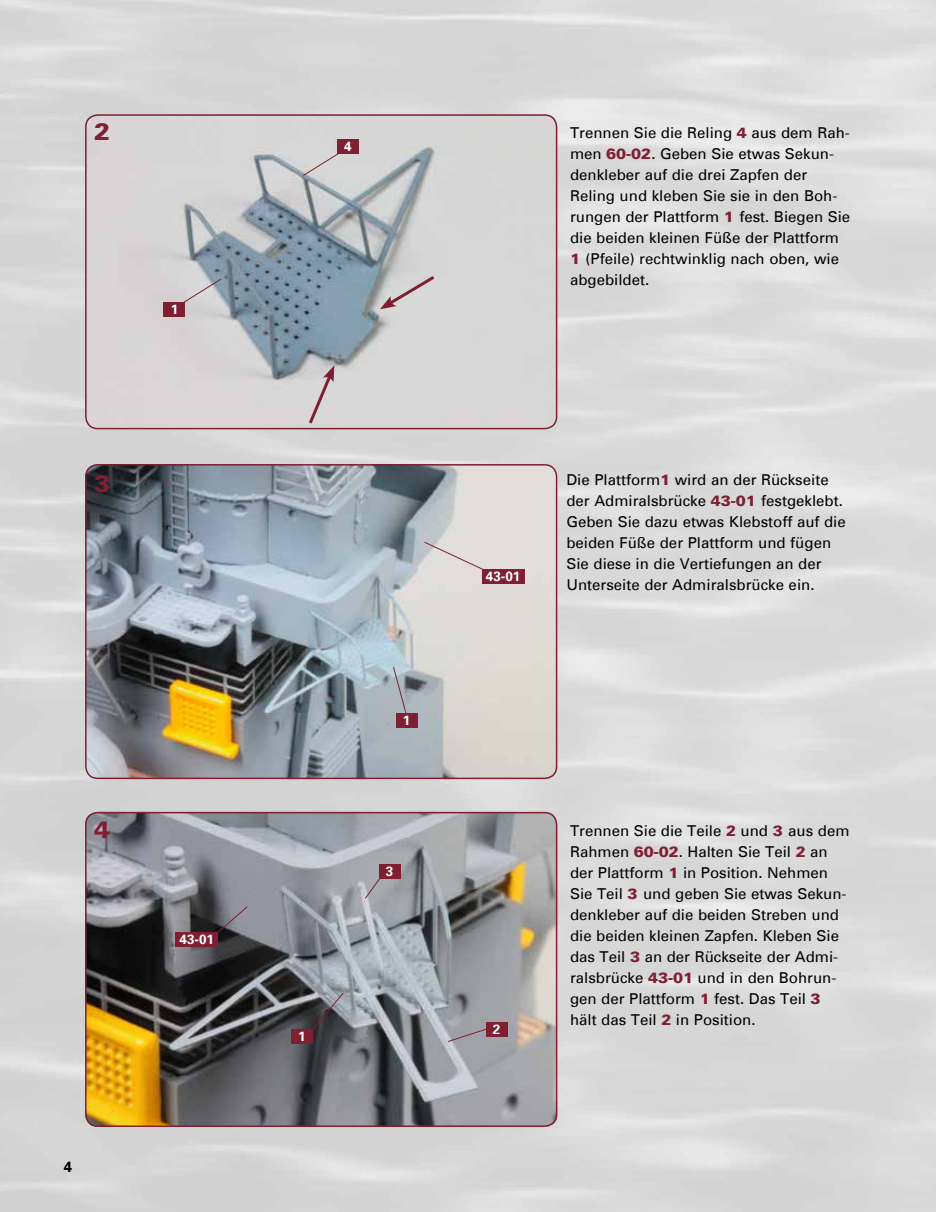
<style>
.page{position:relative;width:936px;height:1212px;background:#fff}
.page>*{position:absolute;margin:0;border:0;box-sizing:border-box;transform-origin:0 0}
.t1{font:900 24px "Univers";color:#7e1f32}
.t2{font:15px/21px "Univers";color:#000}
.t3{font:700 15px "Univers";color:#000}
.t4{font:700 13.5px "Univers";color:#fff}
.s1{font-weight:900;color:#7e1f32}
</style>
<div class="page">
<img style="left:85px;top:114px;width:472px;height:315px">
<div style="left:85px;top:114px;width:472px;height:315px;border:2px solid #7e1f32;border-radius:12px"></div>
<img style="left:85px;top:464px;width:472px;height:315px">
<div style="left:85px;top:464px;width:472px;height:315px;border:2px solid #7e1f32;border-radius:12px"></div>
<img style="left:85px;top:812px;width:472px;height:315px">
<div style="left:85px;top:812px;width:472px;height:315px;border:2px solid #7e1f32;border-radius:12px"></div>
<svg style="left:423px;top:541px;width:64px;height:31px;background:#dcd6d3"></svg>
<div style="left:482px;top:569px;width:42px;height:15px;background:#7e1f32"></div>
<svg style="left:302px;top:150px;width:41px;height:26px"></svg>
<div style="left:337px;top:139px;width:21px;height:15px;background:#7e1f32"></div>
<svg style="left:380px;top:273px;width:57px;height:36px;background:#c8c0c1"></svg>
<svg style="left:306px;top:365px;width:28px;height:62px;background:#cbbec1"></svg>
<svg style="left:171px;top:278px;width:51px;height:32px;background:#cccacd"></svg>
<div style="left:164px;top:302px;width:21px;height:15px;background:#7e1f32"></div>
<svg style="left:392px;top:666px;width:17px;height:57px"></svg>
<div style="left:396px;top:713px;width:21px;height:15px;background:#7e1f32"></div>
<svg style="left:364px;top:872px;width:20px;height:27px"></svg>
<div style="left:379px;top:864px;width:21px;height:15px;background:#7e1f32"></div>
<svg style="left:447px;top:1026px;width:45px;height:16px"></svg>
<div style="left:486px;top:1022px;width:21px;height:15px;background:#7e1f32"></div>
<svg style="left:305px;top:992px;width:39px;height:46px;background:#545458"></svg>
<div style="left:291px;top:1029px;width:22px;height:15px;background:#7e1f32"></div>
<svg style="left:205px;top:905px;width:43px;height:38px"></svg>
<div style="left:175px;top:932px;width:43px;height:15px;background:#7e1f32"></div>
<h1 class="t1" style="left:94px;top:121px;width:18px">2</h1>
<p class="t4" style="left:171px;top:303px;width:9px">1</p>
<h1 class="t1" style="left:94px;top:473px;width:18px">3</h1>
<h1 class="t1" style="left:94px;top:818px;width:18px">4</h1>
<p class="t4" style="left:179px;top:933px;width:36px">43-01</p>
<p class="t3" style="left:64px;top:1160px;width:10px">4</p>
<p class="t4" style="left:344px;top:141px;width:9px">4</p>
<p class="t4" style="left:298px;top:1031px;width:9px">1</p>
<p class="t4" style="left:403px;top:714px;width:9px">1</p>
<p class="t4" style="left:386px;top:866px;width:9px">3</p>
<p class="t2" style="left:570px;top:123px;width:282px">Trennen Sie die Reling <span class="s1">4</span> aus dem Rah&shy;men <span class="s1">60-02</span>. Geben Sie etwas Sekun&shy;denkleber auf die drei Zapfen der Reling und kleben Sie sie in den Boh&shy;rungen der Plattform <span class="s1">1</span> fest. Biegen Sie die beiden kleinen Füße der Plattform <span class="s1">1</span> (Pfeile) rechtwinklig nach oben, wie abgebildet.</p>
<p class="t4" style="left:486px;top:570px;width:36px">43-01</p>
<p class="t2" style="left:566px;top:470px;width:281px">Die Plattform<span class="s1">1</span> wird an der Rückseite der Admiralsbrücke <span class="s1">43-01</span> festgeklebt.<br>Geben Sie dazu etwas Klebstoff auf die beiden Füße der Plattform und fügen Sie diese in die Vertiefungen an der Unterseite der Admiralsbrücke ein.</p>
<p class="t4" style="left:492px;top:1023px;width:9px">2</p>
<p class="t2" style="left:570px;top:821px;width:281px">Trennen Sie die Teile <span class="s1">2</span> und <span class="s1">3</span> aus dem Rahmen <span class="s1">60-02</span>. Halten Sie Teil <span class="s1">2</span> an der Plattform <span class="s1">1</span> in Position. Nehmen Sie Teil <span class="s1">3</span> und geben Sie etwas Sekun&shy;denkleber auf die beiden Streben und die beiden kleinen Zapfen. Kleben Sie das Teil <span class="s1">3</span> an der Rückseite der Admi&shy;ralsbrücke <span class="s1">43-01</span> und in den Bohrun&shy;gen der Plattform <span class="s1">1</span> fest. Das Teil <span class="s1">3 </span>hält das Teil <span class="s1">2</span> in Position.</p>
</div>
